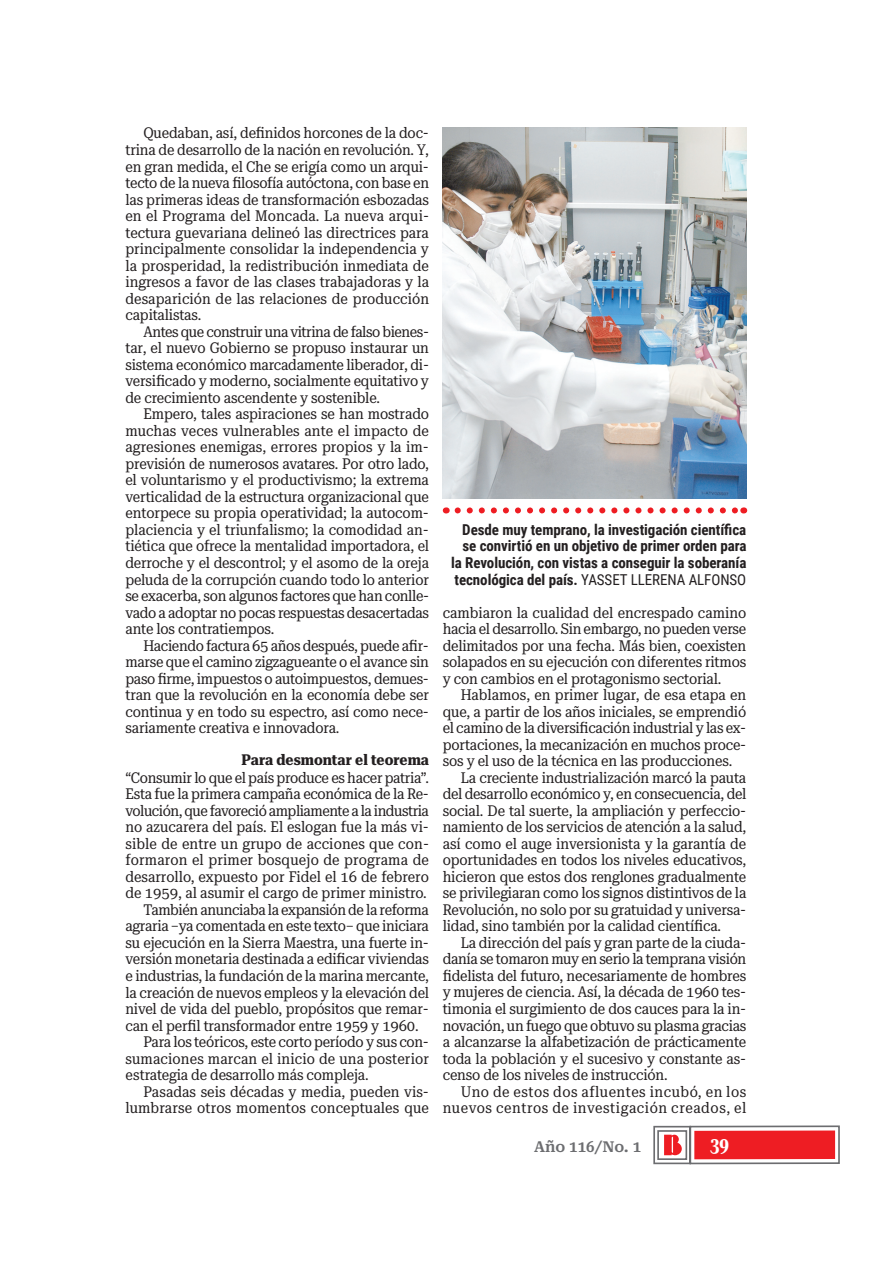
<style>
.page{position:relative;width:893px;height:1276px;background:#fff}
.page>*{position:absolute;margin:0;border:0;box-sizing:border-box;transform-origin:0 0}
.t1{font:700 ultra-condensed 21px "Roboto Serif 120 pt";color:#fff}
.t2{font:15px/16.5px "Roboto Serif 28 pt Condensed";letter-spacing:-.01em;color:#231f20;text-align:justify}
.t3{font:700 15px/16.5px "Roboto Condensed";letter-spacing:-.005em;color:#231f20;text-align:right}
.t4{font:15px "Roboto Serif 28 pt Condensed";letter-spacing:.01em;color:#231f20}
.t5{font:15px "Roboto Serif 28 pt Condensed";letter-spacing:-.03em;color:#231f20}
.t6{font:15px "Roboto Serif 28 pt Condensed";letter-spacing:.04em;color:#231f20}
.t7{font:15px "Roboto Serif 28 pt Condensed";letter-spacing:.035em;color:#231f20}
.t8{font:700 15px "Roboto Serif 28 pt Condensed";color:#231f20}
.t9{font:600 15px "Roboto Serif";color:#6c6d70}
.s1{font-weight:400}
</style>
<div class="page">
<svg style="left:653px;top:1125px;width:187px;height:40px"></svg>
<div style="left:694px;top:1130px;width:141px;height:29px;background:#ee1d23"></div>
<svg style="left:458px;top:507px;width:279px;height:6px"></svg>
<img style="left:442px;top:128px;width:304px;height:371px">
<p class="t2" style="left:125px;top:125px;width:305px;text-indent:18px">Quedaban, así, definidos horcones de la doc&shy;trina de desarrollo de la nación en revolución. Y, en gran medida, el Che se erigía como un arqui&shy;tecto de la nueva filosofía autóctona, con base en las primeras ideas de transformación esbozadas en el Programa del Moncada. La nueva arqui&shy;tectura guevariana delineó las directrices para principalmente consolidar la independencia y la prosperidad, la redistribución inmediata de ingresos a favor de las clases trabajadoras y la desaparición de las relaciones de producción capitalistas.</p>
<p class="t2" style="left:125px;top:323px;width:305px;text-indent:18px">Antes que construir una vitrina de falso bienes&shy;tar, el nuevo Gobierno se propuso instaurar un sistema económico marcadamente liberador, di&shy;versificado y moderno, socialmente equitativo y de crecimiento ascendente y sostenible.</p>
<p class="t2" style="left:125px;top:406px;width:305px;text-indent:18px">Empero, tales aspiraciones se han mostrado muchas veces vulnerables ante el impacto de agresiones enemigas, errores propios y la im&shy;previsión de numerosos avatares. Por otro lado, el voluntarismo y el productivismo; la extrema verticalidad de la estructura organizacional que entorpece su propia operatividad; la autocom&shy;placiencia y el triunfalismo; la comodidad an&shy;tiética que ofrece la mentalidad importadora, el derroche y el descontrol; y el asomo de la oreja peluda de la corrupción cuando todo lo anterior se exacerba, son algunos factores que han conlle&shy;vado a adoptar no pocas respuestas desacertadas ante los contratiempos.</p>
<p class="t2" style="left:125px;top:637px;width:305px;text-indent:18px">Haciendo factura 65 años después, puede afir&shy;marse que el camino zigzagueante o el avance sin paso firme, impuestos o autoimpuestos, demues&shy;tran que la revolución en la economía debe ser continua y en todo su espectro, así como nece&shy;sariamente creativa e innovadora.</p>
<p class="t8" style="left:242px;top:750px;width:189px">Para desmontar el teorema</p>
<p class="t2" style="left:125px;top:769px;width:305px">“Consumir lo que el país produce es hacer patria”.</p>
<p class="t2" style="left:125px;top:786px;width:305px">Esta fue la primera campaña económica de la Re-</p>
<p class="t5" style="left:125px;top:802px;width:305px">volución, que favoreció ampliamente a la industria</p>
<p class="t2" style="left:125px;top:819px;width:305px">no azucarera del país. El eslogan fue la más vi-</p>
<p class="t4" style="left:125px;top:835px;width:305px">sible de entre un grupo de acciones que con-</p>
<p class="t4" style="left:125px;top:851px;width:305px">formaron el primer bosquejo de programa de</p>
<p class="t2" style="left:125px;top:868px;width:305px">desarrollo, expuesto por Fidel el 16 de febrero</p>
<p class="t2" style="left:125px;top:885px;width:303px">de 1959, al asumir el cargo de primer ministro.</p>
<p class="t2" style="left:143px;top:901px;width:287px">También anunciaba la expansión de la reforma</p>
<p class="t2" style="left:125px;top:918px;width:305px">agraria –ya comentada en este texto– que iniciara</p>
<p class="t2" style="left:125px;top:934px;width:305px">su ejecución en la Sierra Maestra, una fuerte in-</p>
<p class="t2" style="left:125px;top:951px;width:305px">versión monetaria destinada a edificar viviendas</p>
<p class="t2" style="left:125px;top:967px;width:305px">e industrias, la fundación de la marina mercante,</p>
<p class="t2" style="left:125px;top:984px;width:305px">la creación de nuevos empleos y la elevación del</p>
<p class="t2" style="left:125px;top:1000px;width:305px">nivel de vida del pueblo, propósitos que remar-</p>
<p class="t2" style="left:125px;top:1017px;width:295px">can el perfil transformador entre 1959 y 1960.</p>
<p class="t2" style="left:143px;top:1033px;width:287px">Para los teóricos, este corto período y sus con-</p>
<p class="t4" style="left:125px;top:1049px;width:305px">sumaciones marcan el inicio de una posterior</p>
<p class="t2" style="left:125px;top:1066px;width:245px">estrategia de desarrollo más compleja.</p>
<p class="t2" style="left:143px;top:1083px;width:287px">Pasadas seis décadas y media, pueden vis-</p>
<p class="t4" style="left:125px;top:1099px;width:305px">lumbrarse otros momentos conceptuales que</p>
<p class="t3" style="left:451px;top:521px;width:297px">Desde muy temprano, la investigación científica se convirtió en un objetivo de primer orden para la Revolución, con vistas a conseguir la soberanía tecnológica del país. <span class="s1">YASSET LLERENA ALFONSO</span></p>
<p class="t2" style="left:443px;top:604px;width:305px">cambiaron la cualidad del encrespado camino hacia el desarrollo. Sin embargo, no pueden verse delimitados por una fecha. Más bien, coexisten solapados en su ejecución con diferentes ritmos y con cambios en el protagonismo sectorial.</p>
<p class="t2" style="left:461px;top:687px;width:287px">Hablamos, en primer lugar, de esa etapa en</p>
<p class="t2" style="left:443px;top:703px;width:305px">que, a partir de los años iniciales, se emprendió</p>
<p class="t2" style="left:443px;top:720px;width:305px">el camino de la diversificación industrial y las ex-</p>
<p class="t2" style="left:443px;top:736px;width:305px">portaciones, la mecanización en muchos proce-</p>
<p class="t2" style="left:443px;top:753px;width:291px">sos y el uso de la técnica en las producciones.</p>
<p class="t2" style="left:461px;top:769px;width:287px">La creciente industrialización marcó la pauta</p>
<p class="t2" style="left:443px;top:786px;width:305px">del desarrollo económico y, en consecuencia, del</p>
<p class="t2" style="left:443px;top:802px;width:305px">social. De tal suerte, la ampliación y perfeccio-</p>
<p class="t2" style="left:443px;top:819px;width:305px">namiento de los servicios de atención a la salud,</p>
<p class="t2" style="left:443px;top:835px;width:305px">así como el auge inversionista y la garantía de</p>
<p class="t2" style="left:443px;top:852px;width:305px">oportunidades en todos los niveles educativos,</p>
<p class="t2" style="left:443px;top:868px;width:305px">hicieron que estos dos renglones gradualmente</p>
<p class="t2" style="left:443px;top:885px;width:305px">se privilegiaran como los signos distintivos de la</p>
<p class="t2" style="left:443px;top:901px;width:305px">Revolución, no solo por su gratuidad y universa-</p>
<p class="t2" style="left:443px;top:918px;width:280px">lidad, sino también por la calidad científica.</p>
<p class="t2" style="left:461px;top:934px;width:287px">La dirección del país y gran parte de la ciuda-</p>
<p class="t2" style="left:443px;top:951px;width:305px">danía se tomaron muy en serio la temprana visión</p>
<p class="t2" style="left:443px;top:967px;width:305px">fidelista del futuro, necesariamente de hombres</p>
<p class="t2" style="left:443px;top:984px;width:305px">y mujeres de ciencia. Así, la década de 1960 tes-</p>
<p class="t2" style="left:443px;top:1000px;width:305px">timonia el surgimiento de dos cauces para la in-</p>
<p class="t2" style="left:443px;top:1017px;width:305px">novación, un fuego que obtuvo su plasma gracias</p>
<p class="t2" style="left:443px;top:1033px;width:305px">a alcanzarse la alfabetización de prácticamente</p>
<p class="t2" style="left:443px;top:1050px;width:305px">toda la población y el sucesivo y constante as-</p>
<p class="t2" style="left:443px;top:1066px;width:226px">censo de los niveles de instrucción.</p>
<p class="t7" style="left:461px;top:1082px;width:287px">Uno de estos dos afluentes incubó, en los</p>
<p class="t6" style="left:443px;top:1099px;width:305px">nuevos centros de investigación creados, el</p>
<p class="t9" style="left:534px;top:1138px;width:109px">Año 116/No. 1</p>
<h1 class="t1" style="left:710px;top:1132px;width:20px">39</h1>
</div>
